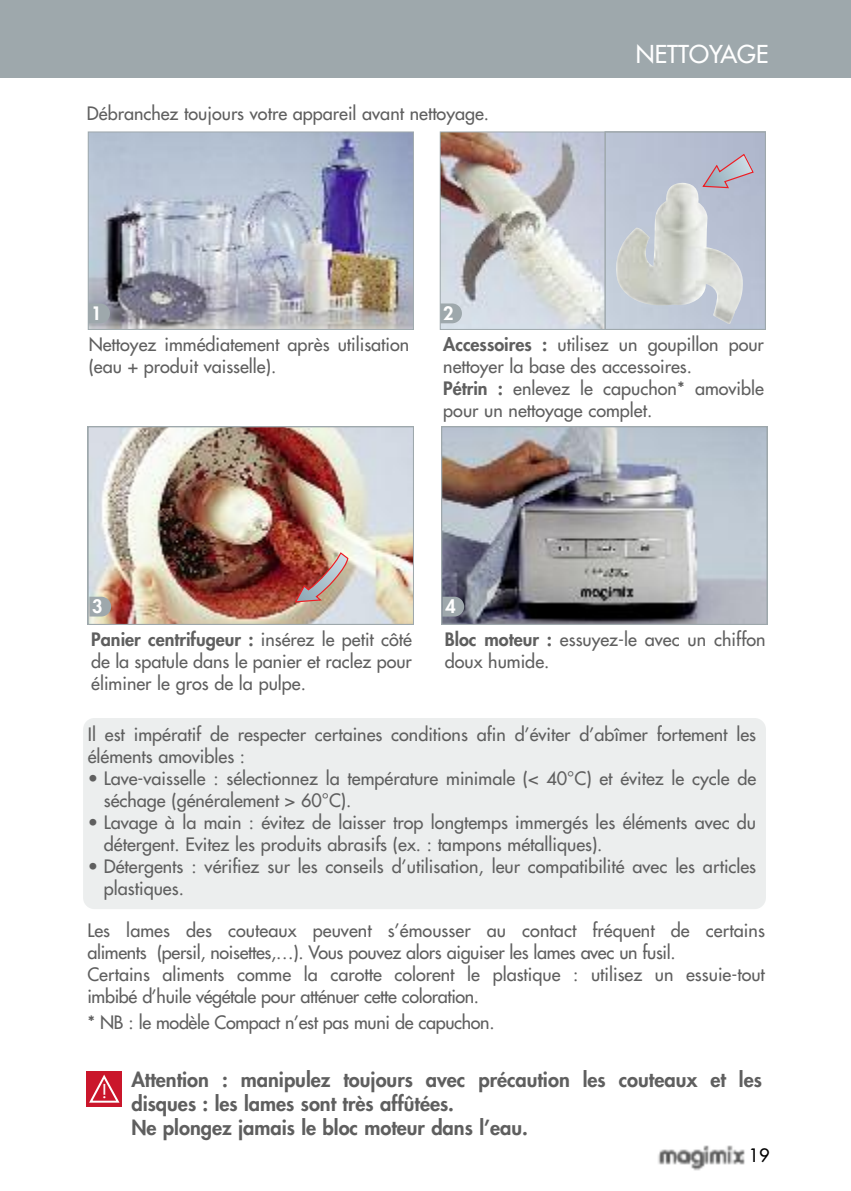
<style>
.page{position:relative;width:851px;height:1191px;background:#fff}
.page>*{position:absolute;margin:0;border:0;box-sizing:border-box;transform-origin:0 0}
.t1{font:24px "Futura";color:#fff}
.t2{font:800 20px/24px "Futura";color:#5f5f5f}
.t3{font:18.6px "Futura";color:#fff}
.t4{font:18px/22px "Futura";color:#5f5f5f}
.t5{font:18px "Futura";letter-spacing:-.02em;color:#5f5f5f}
.t6{font:800 18px "Futura";color:#fff}
.t7{font:18px "Futura";color:#000}
.s1{font-weight:800}
</style>
<div class="page">
<img style="left:658px;top:1145px;width:87px;height:26px">
<div style="left:0;top:0;width:850px;height:78px;background:#9ea8ac"></div>
<div style="left:83px;top:718px;width:682px;height:191px;background:#eceeee;border-radius:11px"></div>
<img style="left:90px;top:133px;width:322px;height:195px">
<div style="left:88px;top:131px;width:326px;height:199px;border:1px solid #9ea8ac"></div>
<img style="left:441px;top:133px;width:163px;height:195px">
<img style="left:615px;top:183px;width:128px;height:141px">
<div style="left:604px;top:131px;width:161px;height:199px;border:1px solid #9ea8ac"></div>
<img style="left:91px;top:429px;width:320px;height:193px">
<div style="left:88px;top:426px;width:326px;height:199px;border:2px solid #9ea8ac"></div>
<img style="left:444px;top:429px;width:320px;height:193px">
<div style="left:441px;top:426px;width:326px;height:199px;border:2px solid #9ea8ac"></div>
<div style="left:86px;top:1071px;width:36px;height:35px;background:#ca162b"></div>
<svg style="left:89px;top:1074px;width:30px;height:28px"></svg>
<svg style="left:88px;top:303px;width:22px;height:20px"></svg>
<svg style="left:440px;top:303px;width:22px;height:20px"></svg>
<svg style="left:89px;top:596px;width:22px;height:20px"></svg>
<svg style="left:442px;top:596px;width:22px;height:20px"></svg>
<img style="left:294px;top:551px;width:79px;height:70px">
<svg style="left:701px;top:153px;width:53px;height:36px;background:#b6b0c0"></svg>
<p class="t4" style="left:87px;top:104px;width:403px">Débranchez toujours votre appareil avant nettoyage.</p>
<p class="t6" style="left:91px;top:305px;width:12px">1</p>
<p class="t6" style="left:443px;top:305px;width:12px">2</p>
<h1 class="t1" style="left:635px;top:42px;width:134px">NETTOYAGE</h1>
<p class="t4" style="left:89px;top:334px;width:322px">Nettoyez immédiatement après utilisation (eau + produit vaisselle).</p>
<p class="t4" style="left:443px;top:334px;width:322px"><span class="s1">Accessoires :</span> utilisez un goupillon pour nettoyer la base des accessoires.<br><span class="s1">Pétrin :</span> enlevez le capuchon* amovible pour un nettoyage complet.</p>
<p class="t6" style="left:92px;top:598px;width:12px">3</p>
<p class="t6" style="left:445px;top:598px;width:12px">4</p>
<p class="t4" style="left:91px;top:629px;width:322px;text-align:justify"><span class="s1">Panier centrifugeur :</span> insérez le petit côté de la spatule dans le panier et raclez pour éliminer le gros de la pulpe.</p>
<p class="t4" style="left:444px;top:629px;width:322px"><span class="s1">Bloc moteur :</span> essuyez-le avec un chiffon doux humide.</p>
<p class="t4" style="left:88px;top:724px;width:669px">Il est impératif de respecter certaines conditions afin d’éviter d’abîmer fortement les éléments amovibles :</p>
<p class="t4" style="left:104px;top:768px;width:653px;text-indent:-16px">• Lave-vaisselle : sélectionnez la température minimale (&lt; 40°C) et évitez le cycle de séchage (généralement &gt; 60°C).</p>
<p class="t4" style="left:104px;top:812px;width:653px;text-indent:-16px">• Lavage à la main : évitez de laisser trop longtemps immergés les éléments avec du détergent. Evitez les produits abrasifs (ex. : tampons métalliques).</p>
<p class="t4" style="left:104px;top:856px;width:653px;text-indent:-16px">• Détergents : vérifiez sur les conseils d’utilisation, leur compatibilité avec les articles plastiques.</p>
<p class="t4" style="left:87px;top:920px;width:679px">Les lames des couteaux peuvent s’émousser au contact fréquent de certains aliments (persil, noisettes,…). Vous pouvez alors aiguiser les lames avec un fusil.<br>Certains aliments comme la carotte colorent le plastique : utilisez un essuie-tout imbibé d’huile végétale pour atténuer cette coloration.</p>
<p class="t5" style="left:87px;top:1013px;width:408px">* NB : le modèle Compact n’est pas muni de capuchon.</p>
<p class="t2" style="left:131px;top:1069px;width:632px">Attention : manipulez toujours avec précaution les couteaux et les disques : les lames sont très affûtées.<br>Ne plongez jamais le bloc moteur dans l’eau.</p>
<p class="t3" style="left:101px;top:1082px;width:7px">!</p>
<p class="t7" style="left:748px;top:1146px;width:22px">19</p>
</div>
